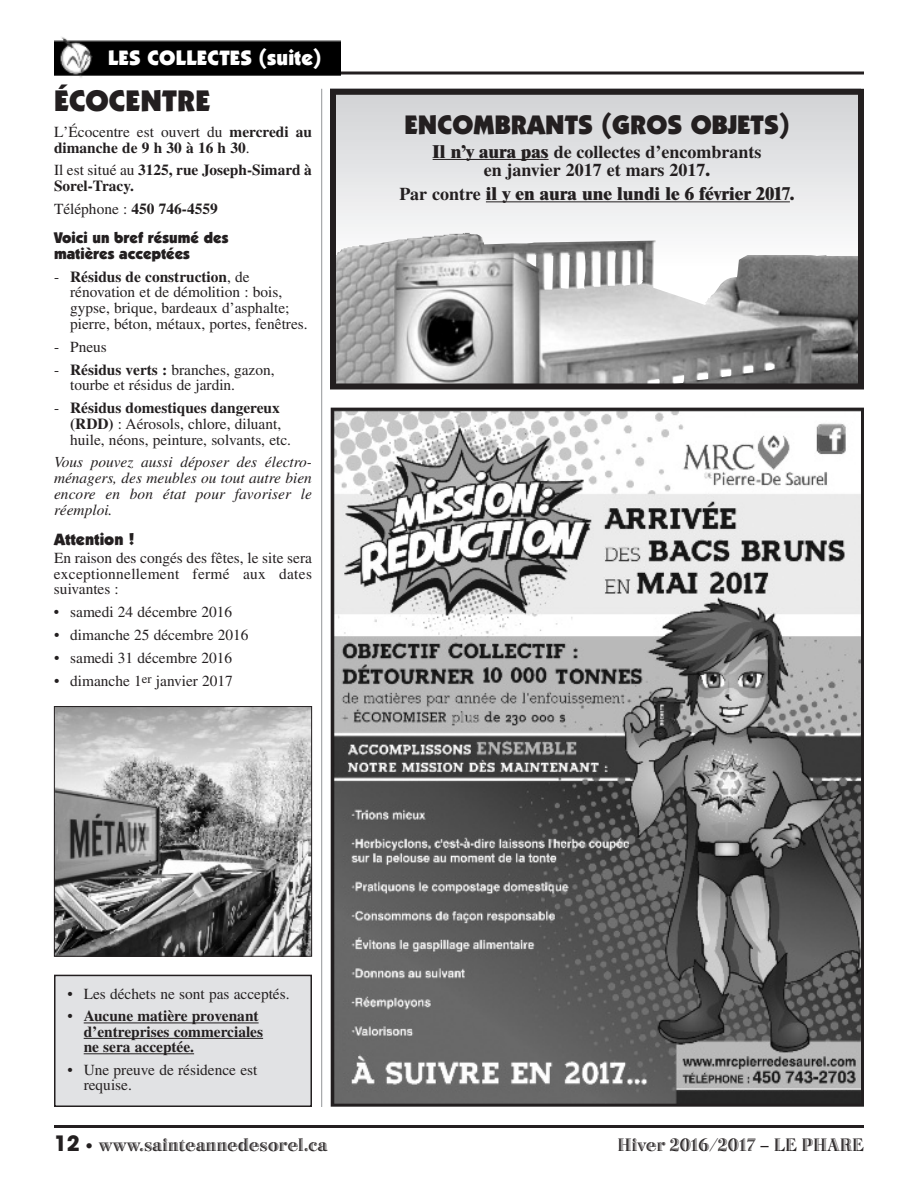
<style>
.page{position:relative;width:918px;height:1188px;background:#fff}
.page>*{position:absolute;margin:0;border:0;box-sizing:border-box;transform-origin:0 0}
.t1{font:900 30px "Itc Kabel";color:#231f20}
.t2{font:900 27px "Itc Kabel";color:#231f20}
.t3{font:900 21px "Itc Kabel";letter-spacing:.005em;color:#fff}
.t4{font:18.75px "Bertie Plain";color:#231f20}
.t5{font:700 18px/18.3px "Times";color:#231f20;text-align:center}
.t6{font:800 18px "Times";color:#231f20}
.t7{font:900 16.5px "Itc Kabel";color:#231f20}
.t8{font:15.3px/15.8px "Times";color:#231f20}
.t9{font:700 15.3px/15.8px "Times";color:#231f20}
.t10{font:italic 15.3px/15.8px "Times";letter-spacing:.005em;color:#231f20;text-align:justify}
.t11{font:900 15.3px/15.8px "Itc Kabel";color:#231f20}
.s1{font-weight:400}
.s2{font-weight:700}
.s3{font-weight:800}
.s4{font-family:"Avant Garde";font-weight:700;font-size:21px}
.s5{font-family:"Frutiger";font-size:15px}
</style>
<div class="page">
<hr style="left:54px;top:1125px;width:810px;height:3px;background:#231f20">
<img style="left:56px;top:708px;width:254px;height:247px">
<div style="left:54px;top:706px;width:258px;height:251px;border:1px solid #231f20"></div>
<div style="left:55px;top:975px;width:256px;height:131px;background:#e1e2e4"></div>
<div style="left:54px;top:975px;width:258px;height:132px;border:2px solid #231f20"></div>
<hr style="left:84px;top:1023px;width:175px;height:1px;background:#231f20">
<hr style="left:84px;top:1038px;width:179px;height:1px;background:#231f20">
<hr style="left:84px;top:1053px;width:110px;height:1px;background:#231f20">
<img style="left:337px;top:232px;width:520px;height:150px">
<div style="left:330px;top:89px;width:534px;height:300px;border:6px solid #231f20"></div>
<hr style="left:54px;top:72px;width:810px;height:3px;background:#231f20">
<img style="left:54px;top:37px;width:286px;height:41px">
<hr style="left:321px;top:89px;width:1px;height:1018px;background:#939598">
<hr style="left:433px;top:159px;width:116px;height:1px;background:#231f20">
<hr style="left:486px;top:201px;width:304px;height:1px;background:#231f20">
<img style="left:335px;top:412px;width:525px;height:691px">
<div style="left:331px;top:408px;width:533px;height:699px;border:3px solid #231f20"></div>
<h3 class="t3" style="left:108px;top:50px;width:215px">LES COLLECTES (suite)</h3>
<h1 class="t1" style="left:54px;top:89px;width:158px">ÉCOCENTRE</h1>
<p class="t9" style="left:54px;top:125px;width:260px"><span class="s1">L’Écocentre est ouvert du</span> mercredi au dimanche de 9 h 30 à 16 h 30<span class="s1">.</span></p>
<p class="t9" style="left:54px;top:164px;width:259px"><span class="s1">Il est situé au</span> 3125, rue Joseph-Simard à<br>Sorel-Tracy.</p>
<p class="t9" style="left:54px;top:203px;width:165px"><span class="s1">Téléphone :</span> 450 746-4559</p>
<p class="t11" style="left:54px;top:231px;width:176px">Voici un bref résumé des matières acceptées</p>
<p class="t8" style="left:70px;top:270px;width:239px;text-indent:-16px">- <span class="s2">Résidus de construction</span>, de rénovation et de démolition : bois, gypse, brique, bardeaux d’asphalte; pierre, béton, métaux, portes, fenêtres.</p>
<p class="t8" style="left:54px;top:340px;width:54px">- Pneus</p>
<p class="t8" style="left:70px;top:363px;width:206px;text-indent:-16px">- <span class="s2">Résidus verts :</span> branches, gazon, tourbe et résidus de jardin.</p>
<p class="t8" style="left:70px;top:402px;width:222px;text-indent:-16px">- <span class="s2">Résidus domestiques dangereux (RDD)</span> : Aérosols, chlore, diluant, huile, néons, peinture, solvants, etc.</p>
<p class="t10" style="left:54px;top:456px;width:260px">Vous pouvez aussi déposer des électro&shy;ménagers, des meubles ou tout autre bien encore en bon état pour favoriser le réemploi.</p>
<p class="t7" style="left:54px;top:533px;width:82px">Attention !</p>
<p class="t8" style="left:54px;top:552px;width:260px;text-align:justify">En raison des congés des fêtes, le site sera exceptionnellement fermé aux dates suivantes :</p>
<p class="t8" style="left:54px;top:606px;width:180px">• samedi 24 décembre 2016</p>
<p class="t8" style="left:54px;top:629px;width:196px">• dimanche 25 décembre 2016</p>
<p class="t8" style="left:54px;top:651px;width:180px">• samedi 31 décembre 2016</p>
<p class="t8" style="left:54px;top:674px;width:181px">• dimanche 1<sup>er</sup> janvier 2017</p>
<h2 class="t2" style="left:404px;top:115px;width:387px">ENCOMBRANTS (GROS OBJETS)</h2>
<p class="t5" style="left:433px;top:144px;width:330px"><span class="s3">Il n’y aura pas</span> de collectes d’encombrants en janvier 2017 et mars 2017<span class="s3">.</span></p>
<p class="t6" style="left:399px;top:187px;width:397px"><span class="s2">Par contre</span> il y en aura une lundi le 6 février 2017.</p>
<p class="t8" style="left:68px;top:987px;width:224px">• Les déchets ne sont pas acceptés.</p>
<p class="t9" style="left:84px;top:1010px;width:181px;text-indent:-16px"><span class="s1">•</span> Aucune matière provenant d’entreprises commerciales ne sera acceptée.</p>
<p class="t8" style="left:84px;top:1063px;width:175px;text-indent:-16px">• Une preuve de résidence est requise.</p>
<p class="t4" style="left:54px;top:1139px;width:275px"><span class="s4">12</span> <span class="s5">•</span> www.sainteannedesorel.ca</p>
<p class="t4" style="left:618px;top:1139px;width:248px">Hiver 2016/2017 – LE PHARE</p>
</div>
